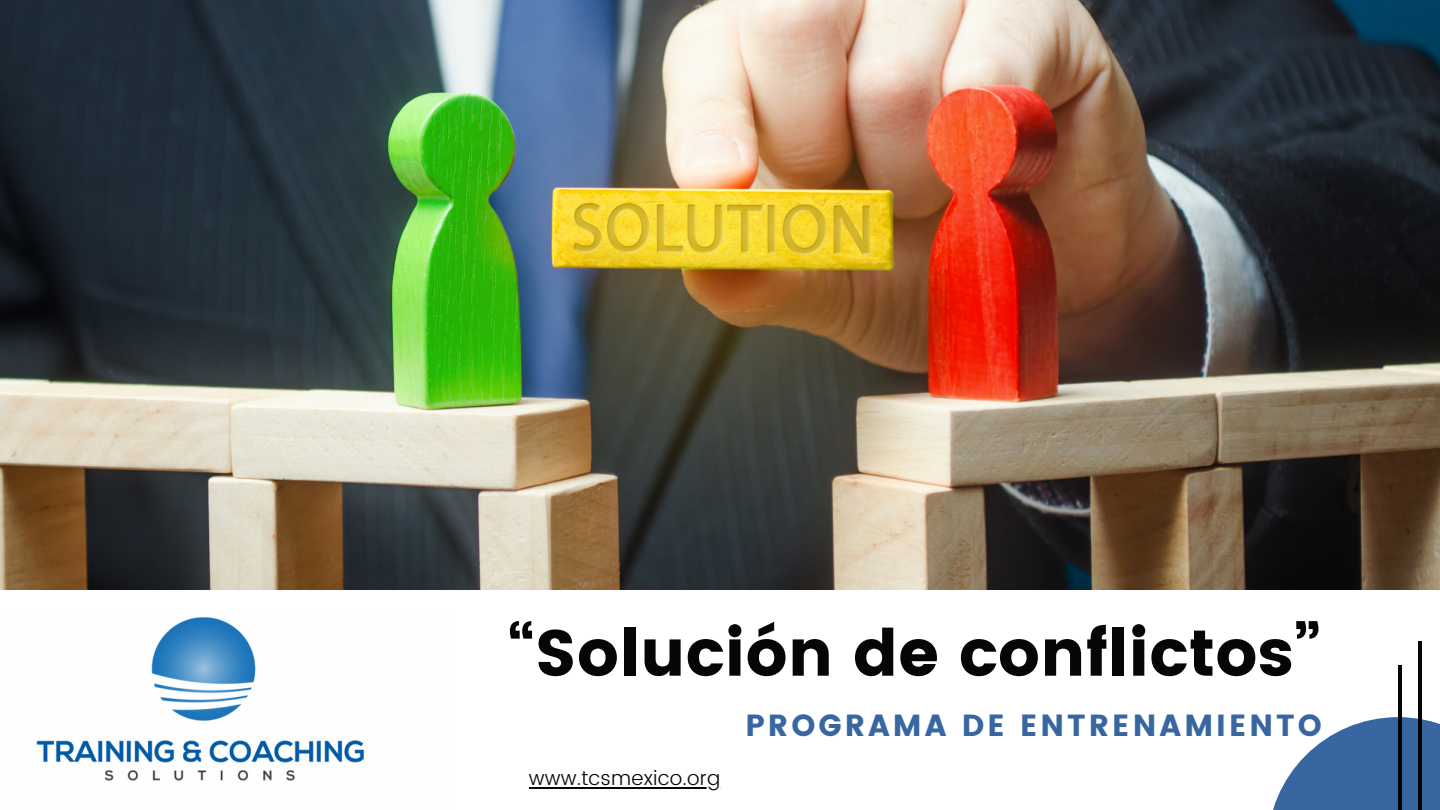
<style>
.page{position:relative;width:1440px;height:810px;background:#fff}
.page>*{position:absolute;margin:0;border:0;box-sizing:border-box;transform-origin:0 0}
.t1{font:65px "Poppins";color:#050707}
.t2{font:30.5px "Poppins";letter-spacing:.1em;color:#3866a1}
.t3{font:300 20px "Poppins";letter-spacing:.01em;color:#050707}
</style>
<div class="page">
<svg style="left:1273px;top:717px;width:167px;height:93px;fill:#3866a1"></svg>
<hr style="left:1398px;top:666px;width:4px;height:144px;background:#050707">
<hr style="left:1418px;top:641px;width:4px;height:169px;background:#050707">
<img style="left:36px;top:617px;width:328px;height:164px">
<img style="left:0;top:0;width:1440px;height:590px">
<hr style="left:529px;top:787px;width:192px;height:1px;background:#050707">
<p class="t1" style="left:507px;top:615px;width:815px">“Solución de conflictos”</p>
<p class="t2" style="left:745px;top:707px;width:578px">PROGRAMA DE ENTRENAMIENTO</p>
<p class="t3" style="left:529px;top:767px;width:193px">www.tcsmexico.org</p>
</div>
